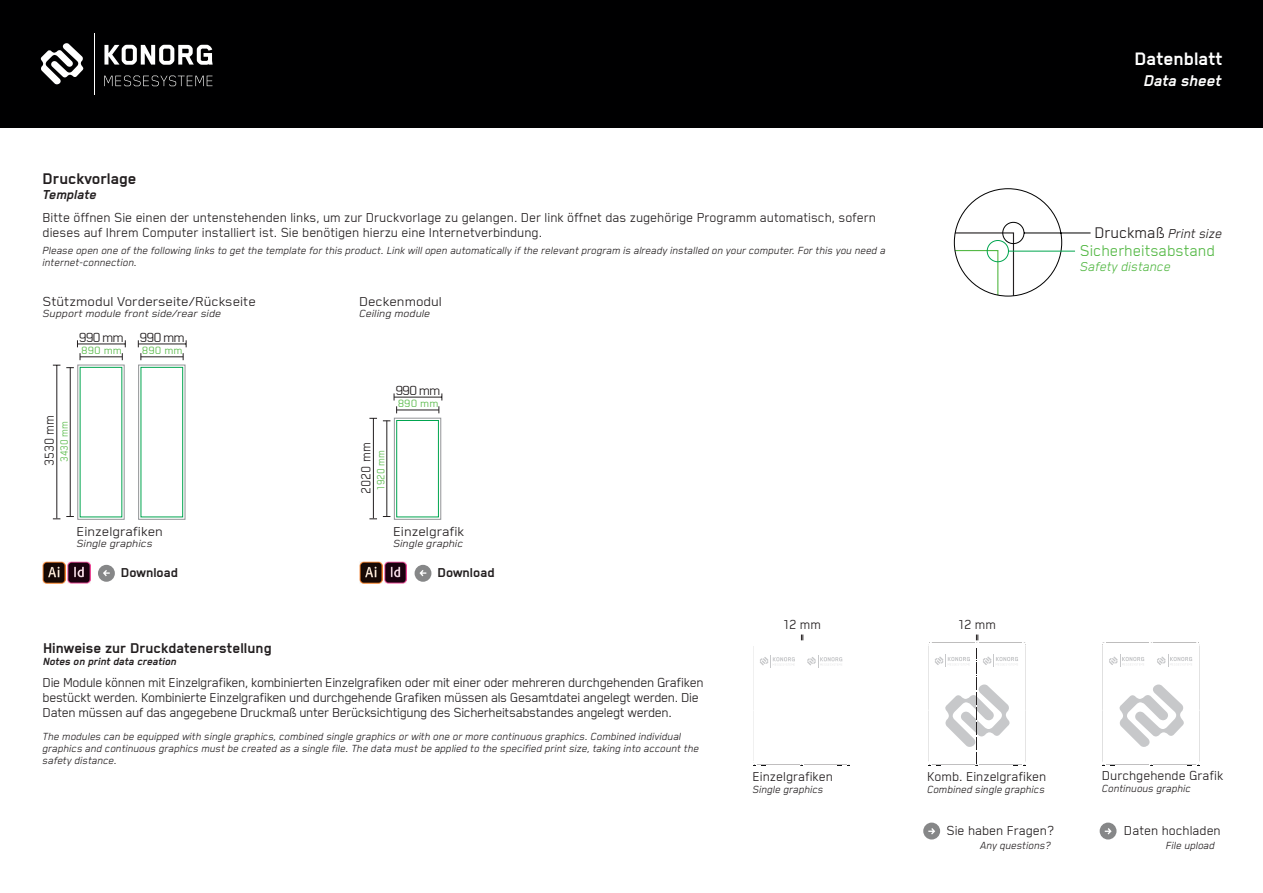
<style>
.page{position:relative;width:1263px;height:893px;background:#fff}
.page>*{position:absolute;margin:0;border:0;box-sizing:border-box;transform-origin:0 0}
.t1{font:700 21px "Blender";color:#fff}
.t2{font:18px "Blender";color:#56b947}
.t3{font:700 18px "Blender";color:#231f20}
.t4{font:italic 700 18px "Blender";color:#fff}
.t5{font:700 16.5px "Blender";color:#231f20}
.t6{font:15px/15px "Blender";letter-spacing:-.02em;color:#231f20}
.t7{font:15px/15px "Blender";color:#231f20}
.t8{font:15px "Blender";color:#231f20;scale:1.08 1}
.t9{font:italic 15px "Blender";color:#231f20}
.t10{font:700 15px "Blender";color:#231f20}
.t11{font:italic 15px "Blender";color:#56b947}
.t12{font:15px "Blender";color:#231f20;scale:.93 1}
.t13{font:italic 700 15px "Blender";color:#231f20}
.t14{font:italic 12px/12px "Blender";color:#231f20}
.t15{font:italic 12px "Blender";color:#231f20;scale:1.08 1}
.t16{font:italic 700 12px "Blender";color:#231f20}
.t17{font:12px "Blender";color:#56b947;scale:1.08 1}
.t18{font:12px "Blender";color:#56b947;scale:.93 1}
.s1{font-style:normal;font-size:18px}
</style>
<div class="page">
<div style="left:0;top:0;width:1263px;height:128px;background:#000001"></div>
<svg style="left:40px;top:43px;width:44px;height:42px"></svg>
<svg style="left:104px;top:45px;width:109px;height:20px"></svg>
<svg style="left:104px;top:76px;width:108px;height:10px"></svg>
<hr style="left:94px;top:33px;width:1px;height:61px;background:#fff">
<img style="left:43px;top:561px;width:47px;height:23px">
<svg style="left:98px;top:565px;width:17px;height:17px"></svg>
<hr style="left:57px;top:365px;width:1px;height:153px;background:#231f20">
<hr style="left:77px;top:344px;width:48px;height:1px;background:#231f20">
<hr style="left:138px;top:344px;width:48px;height:1px;background:#231f20">
<hr style="left:70px;top:367px;width:1px;height:149px;background:#231f20">
<hr style="left:80px;top:357px;width:42px;height:1px;background:#231f20">
<hr style="left:141px;top:357px;width:42px;height:1px;background:#231f20">
<div style="left:77px;top:365px;width:48px;height:155px;border:1px solid #939598"></div>
<div style="left:138px;top:365px;width:47px;height:155px;border:1px solid #939598"></div>
<div style="left:141px;top:367px;width:42px;height:150px;border:1px solid #00a54f"></div>
<svg style="left:954px;top:188px;width:137px;height:109px"></svg>
<svg style="left:975px;top:634px;width:3px;height:9px"></svg>
<div style="left:928px;top:644px;width:3px;height:118px;border:1px solid #fff"></div>
<hr style="left:929px;top:645px;width:1px;height:117px;background:#fff">
<svg style="left:928px;top:764px;width:13px;height:2px"></svg>
<div style="left:1197px;top:644px;width:3px;height:118px;border:1px solid #fff"></div>
<hr style="left:1198px;top:645px;width:1px;height:117px;background:#fff">
<div style="left:1102px;top:644px;width:3px;height:118px;border:1px solid #fff"></div>
<hr style="left:1103px;top:645px;width:1px;height:117px;background:#fff">
<div style="left:930px;top:643px;width:47px;height:121px;background:#fff"></div>
<div style="left:1104px;top:643px;width:94px;height:121px;background:#fff"></div>
<svg style="left:1119px;top:684px;width:65px;height:63px"></svg>
<svg style="left:935px;top:654px;width:35px;height:13px"></svg>
<svg style="left:1109px;top:654px;width:35px;height:13px"></svg>
<svg style="left:1157px;top:654px;width:35px;height:13px"></svg>
<hr style="left:977px;top:648px;width:1px;height:116px;background:#231f20">
<svg style="left:945px;top:684px;width:65px;height:68px"></svg>
<svg style="left:977px;top:654px;width:41px;height:23px"></svg>
<svg style="left:800px;top:634px;width:3px;height:7px"></svg>
<div style="left:753px;top:645px;width:3px;height:117px;border:1px solid #fff"></div>
<hr style="left:754px;top:645px;width:1px;height:117px;background:#fff">
<svg style="left:753px;top:762px;width:13px;height:4px"></svg>
<div style="left:755px;top:643px;width:46px;height:121px;background:#fff"></div>
<svg style="left:760px;top:655px;width:35px;height:13px"></svg>
<svg style="left:807px;top:655px;width:35px;height:13px"></svg>
<img style="left:359px;top:561px;width:23px;height:23px">
<img style="left:384px;top:561px;width:23px;height:23px">
<svg style="left:415px;top:565px;width:16px;height:17px"></svg>
<hr style="left:373px;top:419px;width:1px;height:99px;background:#231f20">
<hr style="left:394px;top:397px;width:48px;height:1px;background:#231f20">
<hr style="left:387px;top:421px;width:1px;height:95px;background:#231f20">
<hr style="left:397px;top:410px;width:42px;height:1px;background:#231f20">
<div style="left:394px;top:418px;width:47px;height:102px;border:1px solid #939598"></div>
<div style="left:396px;top:420px;width:43px;height:97px;border:1px solid #00a54f"></div>
<svg style="left:923px;top:823px;width:17px;height:16px"></svg>
<svg style="left:1100px;top:823px;width:16px;height:16px"></svg>
<h1 class="t1" style="left:1134px;top:47px;width:89px">Datenblatt</h1>
<h2 class="t4" style="left:1144px;top:71px;width:79px">Data sheet</h2>
<p class="t3" style="left:43px;top:169px;width:95px">Druckvorlage</p>
<p class="t13" style="left:43px;top:186px;width:56px">Template</p>
<p class="t7" style="left:43px;top:210px;width:835px">Bitte öffnen Sie einen der untenstehenden links, um zur Druckvorlage zu gelangen. Der link öffnet das zugehörige Programm automatisch, sofern dieses auf Ihrem Computer installiert ist. Sie benötigen hierzu eine Internetverbindung.</p>
<p class="t14" style="left:43px;top:244px;width:844px">Please open one of the following links to get the template for this product. Link will open automatically if the relevant program is already installed on your computer. For this you need a internet-connection.</p>
<p class="t8" style="left:43px;top:294px;width:199px">Stützmodul Vorderseite/Rückseite</p>
<p class="t15" style="left:43px;top:307px;width:167px">Support module front side/rear side</p>
<p class="t8" style="left:79px;top:330px;width:43px">990 mm</p>
<p class="t8" style="left:140px;top:330px;width:43px">990 mm</p>
<p class="t17" style="left:81px;top:344px;width:39px">890 mm</p>
<p class="t17" style="left:142px;top:344px;width:39px">890 mm</p>
<p class="t12" style="left:42px;top:466px;width:56px;rotate:-90deg">3530 mm</p>
<p class="t18" style="left:58px;top:462px;width:45px;rotate:-90deg">3430 mm</p>
<p class="t8" style="left:76px;top:524px;width:82px">Einzelgrafiken</p>
<p class="t15" style="left:76px;top:537px;width:72px">Single graphics</p>
<p class="t10" style="left:121px;top:565px;width:59px">Download</p>
<p class="t5" style="left:43px;top:639px;width:230px">Hinweise zur Druckdatenerstellung</p>
<p class="t16" style="left:43px;top:655px;width:135px">Notes on print data creation</p>
<p class="t8" style="left:359px;top:294px;width:78px">Deckenmodul</p>
<p class="t15" style="left:359px;top:307px;width:67px">Ceiling module</p>
<p class="t8" style="left:395px;top:383px;width:43px">990 mm</p>
<p class="t17" style="left:398px;top:397px;width:39px">890 mm</p>
<p class="t12" style="left:358px;top:494px;width:56px;rotate:-90deg">2020 mm</p>
<p class="t18" style="left:375px;top:489px;width:44px;rotate:-90deg">1920 mm</p>
<p class="t8" style="left:393px;top:524px;width:67px">Einzelgrafik</p>
<p class="t15" style="left:393px;top:537px;width:67px">Single graphic</p>
<p class="t10" style="left:437px;top:565px;width:59px">Download</p>
<p class="t6" style="left:43px;top:675px;width:662px">Die Module können mit Einzelgrafiken, kombinierten Einzelgrafiken oder mit einer oder mehreren durchgehenden Grafiken bestückt werden. Kombinierte Einzelgrafiken und durchgehende Grafiken müssen als Gesamtdatei angelegt werden. Die<br>Daten müssen auf das angegebene Druckmaß unter Berücksichtigung des Sicherheitsabstandes angelegt werden.</p>
<p class="t14" style="left:43px;top:730px;width:658px">The modules can be equipped with single graphics, combined single graphics or with one or more continuous graphics. Combined individual graphics and continuous graphics must be created as a single file. The data must be applied to the specified print size, taking into account the safety distance.</p>
<p class="t7" style="left:783px;top:617px;width:39px">12 mm</p>
<p class="t7" style="left:958px;top:617px;width:39px">12 mm</p>
<p class="t7" style="left:752px;top:769px;width:82px">Einzelgrafiken</p>
<p class="t14" style="left:752px;top:783px;width:72px">Single graphics</p>
<p class="t7" style="left:927px;top:769px;width:121px">Komb. Einzelgrafiken</p>
<p class="t14" style="left:927px;top:783px;width:119px">Combined single graphics</p>
<p class="t7" style="left:946px;top:823px;width:109px">Sie haben Fragen?</p>
<p class="t14" style="left:980px;top:839px;width:72px">Any questions?</p>
<p class="t9" style="left:1094px;top:225px;width:129px"><span class="s1">Druckmaß</span> Print size</p>
<p class="t2" style="left:1080px;top:241px;width:137px">Sicherheitsabstand</p>
<p class="t11" style="left:1080px;top:259px;width:92px">Safety distance</p>
<p class="t7" style="left:1102px;top:768px;width:123px">Durchgehende Grafik</p>
<p class="t14" style="left:1102px;top:782px;width:90px">Continuous graphic</p>
<p class="t7" style="left:1124px;top:823px;width:98px">Daten hochladen</p>
<p class="t14" style="left:1166px;top:839px;width:51px">File upload</p>
</div>
